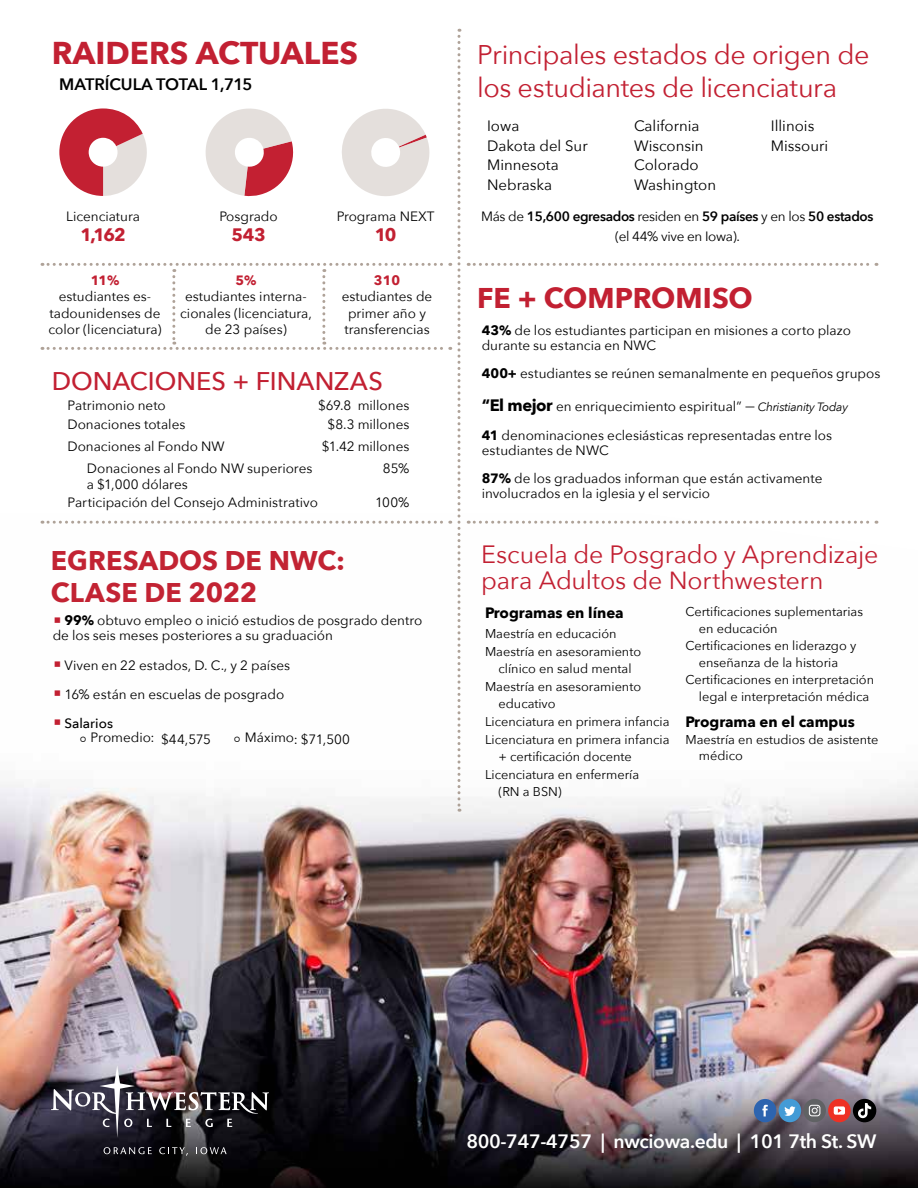
<style>
.page{position:relative;width:918px;height:1188px;background:#fff}
.page>*{position:absolute;margin:0;border:0;box-sizing:border-box;transform-origin:0 0}
.t1{font:700 31.5px "Avenir Next";color:#c22032}
.t2{font:700 28.5px "Avenir Next";color:#c22032}
.t3{font:27px/33px "Avenir Next";letter-spacing:-.015em;color:#c22032}
.t4{font:700 27px/31.5px "Avenir Next";color:#c22333}
.t5{font:500 25.5px "Avenir Next";color:#c22032}
.t6{font:25.05px/26.4px "Avenir Next";letter-spacing:-.01em;color:#c22032}
.t7{font:600 19.35px "Avenir Next";letter-spacing:-.02em;color:#fff}
.t8{font:700 18px "Avenir Next";letter-spacing:-.045em;color:#c22032}
.t9{font:600 16.5px "Avenir Next";color:#000}
.t10{font:15px/19.5px "Avenir Next";color:#000}
.t11{font:700 15px "Avenir Next";color:#000}
.t12{font:13.5px/16.5px "Avenir Next";color:#000}
.t13{font:13.5px/19.5px "Avenir Next";letter-spacing:-.025em;color:#000;text-align:center}
.t14{font:500 13.5px "Avenir Next";color:#000}
.t15{font:700 13.5px "Avenir Next";color:#c22032}
.t16{font:12.75px/16.5px "Avenir Next";color:#000}
.s1{font-weight:700}
.s2{font-weight:600}
.s3{font-weight:700;font-size:16.5px}
.s4{font-size:16.5px}
.s5{font-style:italic;font-size:12px}
.s6{font-size:24.75px}
</style>
<div class="page">
<img style="left:0;top:515px;width:918px;height:673px">
<svg style="left:468px;top:263px;width:409px;height:3px"></svg>
<svg style="left:468px;top:521px;width:409px;height:3px"></svg>
<svg style="left:42px;top:263px;width:409px;height:87px"></svg>
<svg style="left:42px;top:521px;width:409px;height:3px"></svg>
<svg style="left:457px;top:29px;width:3px;height:783px"></svg>
<svg style="left:59px;top:108px;width:88px;height:88px"></svg>
<svg style="left:205px;top:108px;width:89px;height:88px"></svg>
<svg style="left:342px;top:109px;width:88px;height:87px"></svg>
<div style="left:779px;top:1099px;width:22px;height:23px;background:#439bd6;border-radius:50%"></div>
<svg style="left:784px;top:1106px;width:12px;height:10px"></svg>
<div style="left:754px;top:1099px;width:22px;height:23px;background:#2d64af;border-radius:50%"></div>
<svg style="left:762px;top:1105px;width:6px;height:11px"></svg>
<div style="left:828px;top:1099px;width:23px;height:23px;background:#ee3124;border-radius:50%"></div>
<svg style="left:834px;top:1106px;width:11px;height:9px"></svg>
<div style="left:803px;top:1099px;width:23px;height:23px;background:#606264;border-radius:50%"></div>
<svg style="left:809px;top:1105px;width:11px;height:11px"></svg>
<div style="left:853px;top:1099px;width:23px;height:23px;background:#000;border-radius:50%"></div>
<svg style="left:858px;top:1103px;width:13px;height:15px"></svg>
<img style="left:51px;top:1065px;width:218px;height:73px">
<svg style="left:104px;top:1147px;width:48px;height:7px"></svg>
<svg style="left:159px;top:1147px;width:29px;height:9px"></svg>
<svg style="left:196px;top:1147px;width:31px;height:7px"></svg>
<svg style="left:55px;top:617px;width:5px;height:6px"></svg>
<svg style="left:55px;top:661px;width:5px;height:6px"></svg>
<svg style="left:55px;top:691px;width:5px;height:5px"></svg>
<svg style="left:55px;top:720px;width:5px;height:5px"></svg>
<svg style="left:80px;top:736px;width:6px;height:6px"></svg>
<svg style="left:234px;top:736px;width:6px;height:6px"></svg>
<h1 class="t1" style="left:52px;top:26px;width:308px">RAIDERS ACTUALES</h1>
<p class="t9" style="left:59px;top:70px;width:195px">MATRÍCULA TOTAL 1,715</p>
<p class="t12" style="left:66px;top:208px;width:75px">Licenciatura</p>
<h3 class="t8" style="left:80px;top:219px;width:47px">1,162</h3>
<p class="t15" style="left:91px;top:268px;width:30px">11%</p>
<p class="t12" style="left:48px;top:288px;width:115px;text-align:center">estudiantes es&shy;tadounidenses de color (licenciatura)</p>
<p class="t12" style="left:219px;top:208px;width:60px">Posgrado</p>
<h3 class="t8" style="left:232px;top:219px;width:36px">543</h3>
<p class="t15" style="left:235px;top:268px;width:23px">5%</p>
<p class="t12" style="left:180px;top:288px;width:133px;text-align:center">estudiantes interna&shy;cionales (licenciatura, de 23 países)</p>
<p class="t12" style="left:337px;top:208px;width:99px">Programa NEXT</p>
<h3 class="t8" style="left:375px;top:219px;width:23px">10</h3>
<p class="t15" style="left:374px;top:268px;width:28px">310</p>
<p class="t12" style="left:342px;top:288px;width:92px">estudiantes de primer año y transferencias</p>
<h3 class="t5" style="left:52px;top:360px;width:333px">DONACIONES + FINANZAS</h3>
<p class="t12" style="left:67px;top:397px;width:100px">Patrimonio neto</p>
<p class="t12" style="left:318px;top:397px;width:93px">$69.8 millones</p>
<p class="t12" style="left:67px;top:416px;width:119px">Donaciones totales</p>
<p class="t12" style="left:328px;top:416px;width:83px">$8.3 millones</p>
<p class="t12" style="left:67px;top:437px;width:159px">Donaciones al Fondo NW</p>
<p class="t12" style="left:322px;top:437px;width:89px">$1.42 millones</p>
<p class="t12" style="left:87px;top:459px;width:227px">Donaciones al Fondo NW superiores a $1,000 dólares</p>
<p class="t12" style="left:383px;top:459px;width:28px">85%</p>
<p class="t12" style="left:67px;top:493px;width:252px">Participación del Consejo Administrativo</p>
<p class="t12" style="left:375px;top:493px;width:36px">100%</p>
<h3 class="t4" style="left:51px;top:545px;width:296px">EGRESADOS DE NWC:<br>CLASE DE 2022</h3>
<p class="t12" style="left:53px;top:613px;width:371px;line-height:15px;text-indent:12px"><span class="s1">99%</span> obtuvo empleo o inició estudios de posgrado dentro de los seis meses posteriores a su graduación</p>
<p class="t12" style="left:64px;top:650px;width:227px;line-height:29.1px">Viven en 22 estados, D. C., y 2 países<br>16% están en escuelas de posgrado</p>
<p class="t14" style="left:64px;top:712px;width:50px">Salarios</p>
<p class="t12" style="left:91px;top:728px;width:122px">Promedio: $44,575</p>
<p class="t12" style="left:245px;top:731px;width:107px">Máximo: $71,500</p>
<h3 class="t3" style="left:477px;top:37px;width:394px">Principales estados de origen de los estudiantes de licenciatura</h3>
<p class="t10" style="left:487px;top:116px;width:102px">Iowa<br>Dakota del Sur<br>Minnesota<br>Nebraska</p>
<p class="t10" style="left:634px;top:116px;width:84px">California<br>Wisconsin<br>Colorado<br>Washington</p>
<p class="t10" style="left:771px;top:116px;width:59px">Illinois<br>Missouri</p>
<p class="t13" style="left:481px;top:206px;width:394px">Más de <span class="s2">15,600 egresados</span> residen en <span class="s2">59 países</span> y en los <span class="s2">50 estados </span>(el 44% vive en Iowa).</p>
<h2 class="t2" style="left:477px;top:273px;width:277px">FE + COMPROMISO</h2>
<p class="t12" style="left:482px;top:322px;width:371px;line-height:15px"><span class="s1">43%</span> de los estudiantes participan en misiones a corto plazo durante su estancia en NWC</p>
<p class="t12" style="left:482px;top:364px;width:400px"><span class="s1">400+</span> estudiantes se reúnen semanalmente en pequeños grupos</p>
<p class="t12" style="left:482px;top:392px;width:368px;line-height:28.5px"><span class="s3">“El mejor</span> en enriquecimiento espiritual” <span class="s4">—</span> <span class="s5">Christianity Today<br></span><span class="s1">41</span> denominaciones eclesiásticas representadas entre los</p>
<p class="t12" style="left:482px;top:435px;width:342px;line-height:28.5px">estudiantes de NWC<br><span class="s1">87%</span> de los graduados informan que están activamente</p>
<p class="t12" style="left:482px;top:484px;width:230px">involucrados en la iglesia y el servicio</p>
<h3 class="t6" style="left:481px;top:540px;width:399px">Escuela de Posgrado y Aprendizaje para Adultos de <span class="s6">Northwestern</span></h3>
<p class="t11" style="left:485px;top:600px;width:140px">Programas en línea</p>
<p class="t16" style="left:485px;top:625px;width:133px">Maestría en educación</p>
<p class="t16" style="left:485px;top:643px;width:158px">Maestría en asesoramiento</p>
<p class="t16" style="left:499px;top:660px;width:135px">clínico en salud mental</p>
<p class="t16" style="left:485px;top:678px;width:158px">Maestría en asesoramiento</p>
<p class="t16" style="left:499px;top:695px;width:59px">educativo</p>
<p class="t16" style="left:485px;top:713px;width:186px">Licenciatura en primera infancia</p>
<p class="t16" style="left:485px;top:730px;width:186px">Licenciatura en primera infancia</p>
<p class="t16" style="left:499px;top:748px;width:135px">+ certificación docente</p>
<p class="t16" style="left:485px;top:766px;width:156px">Licenciatura en enfermería</p>
<p class="t16" style="left:499px;top:783px;width:65px">(RN a BSN)</p>
<p class="t16" style="left:685px;top:603px;width:179px">Certificaciones suplementarias</p>
<p class="t16" style="left:699px;top:619px;width:80px">en educación</p>
<p class="t16" style="left:685px;top:637px;width:172px">Certificaciones en liderazgo y</p>
<p class="t16" style="left:699px;top:654px;width:141px">enseñanza de la historia</p>
<p class="t16" style="left:685px;top:671px;width:190px">Certificaciones en interpretación</p>
<p class="t16" style="left:699px;top:688px;width:172px">legal e interpretación médica</p>
<p class="t11" style="left:685px;top:709px;width:171px">Programa en el campus</p>
<p class="t16" style="left:699px;top:730px;width:181px;text-indent:-14px">Maestría en estudios de asistente médico</p>
<h3 class="t7" style="left:466px;top:1124px;width:412px">800-747-4757 | nwciowa.edu | 101 7th St. SW</h3>
</div>
